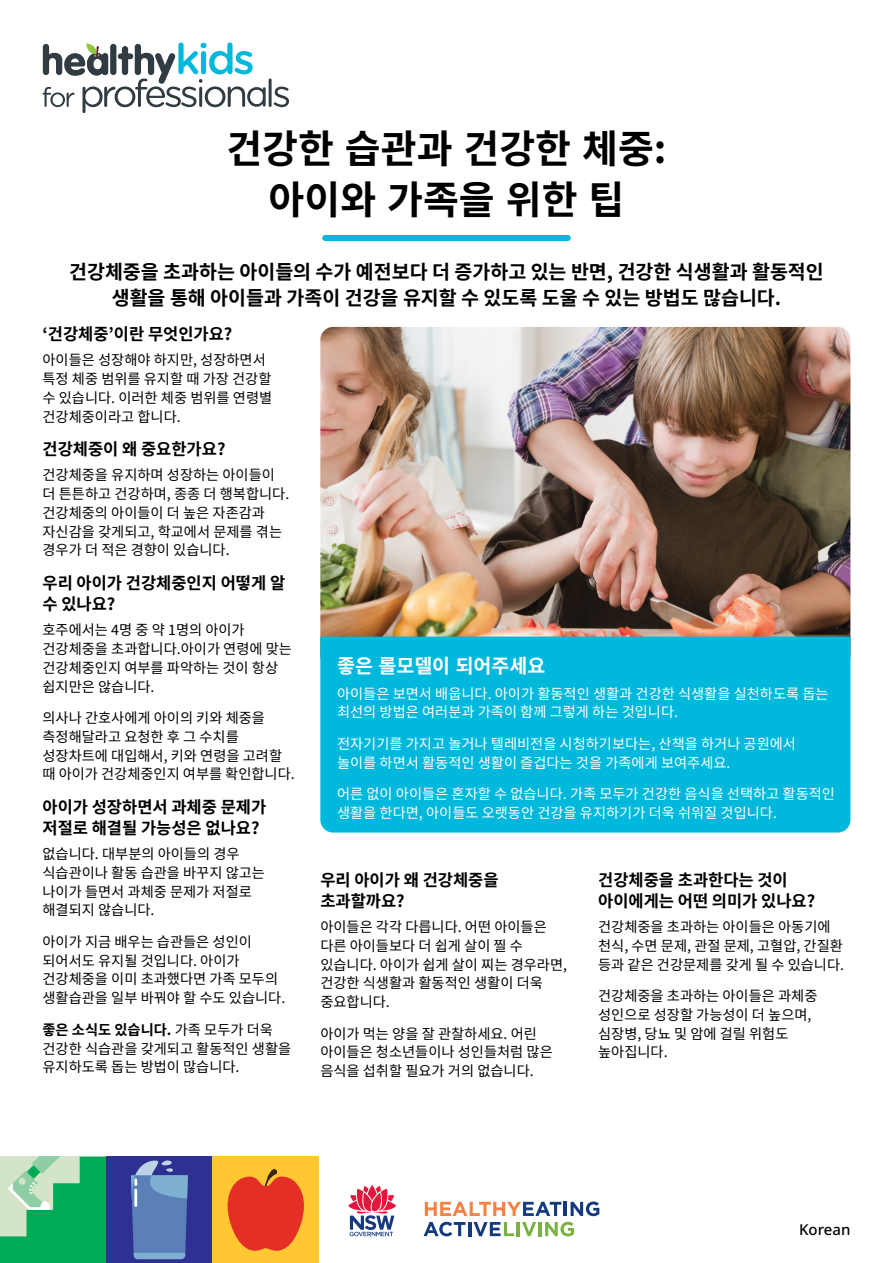
<style>
.page{position:relative;width:893px;height:1263px;background:#fff}
.page>*{position:absolute;margin:0;border:0;box-sizing:border-box;transform-origin:0 0}
.Heading_1{font:700 39px "Noto Sans CJ Kkr";color:#000}
.Intro{font:700 19.5px/25.5px "Noto Sans CJ Kkr";color:#000;text-align:center}
.Breakout_box_heading{font:700 19.5px "Noto Sans CJ Kkr";color:#fff}
.Subhead{font:700 16.5px/21px "Noto Sans CJ Kkr";color:#000}
.t1{font:500 15px "Noto Sans";color:#000}
.Body_Copy{font:14.25px/18.8px "Noto Sans CJ Kkr";color:#000}
.Breakout_box_body{font:14.25px/18.8px "Noto Sans CJ Kkr";color:#fff}
.s1{font-weight:700}
</style>
<div class="page">
<svg style="left:0;top:1157px;width:106px;height:106px;background:#4abf7f"></svg>
<div style="left:106px;top:1157px;width:107px;height:106px;background:#2e3092"></div>
<svg style="left:131px;top:1160px;width:57px;height:99px;background:#6081b8"></svg>
<hr style="left:134px;top:1190px;width:3px;height:16px;background:#fff">
<div style="left:213px;top:1157px;width:106px;height:106px;background:#ffc832"></div>
<svg style="left:227px;top:1169px;width:77px;height:82px"></svg>
<svg style="left:425px;top:1202px;width:136px;height:14px"></svg>
<hr style="left:564px;top:1202px;width:3px;height:14px;background:#15397f">
<svg style="left:571px;top:1201px;width:28px;height:15px"></svg>
<svg style="left:424px;top:1222px;width:41px;height:14px"></svg>
<hr style="left:468px;top:1222px;width:3px;height:14px;background:#15397f">
<svg style="left:473px;top:1222px;width:41px;height:14px"></svg>
<hr style="left:517px;top:1222px;width:3px;height:14px;background:#79b243">
<svg style="left:522px;top:1222px;width:14px;height:14px"></svg>
<hr style="left:538px;top:1222px;width:4px;height:14px;background:#79b243">
<svg style="left:545px;top:1222px;width:29px;height:14px"></svg>
<svg style="left:348px;top:1185px;width:48px;height:51px"></svg>
<img style="left:320px;top:327px;width:530px;height:310px">
<div style="left:320px;top:637px;width:530px;height:195px;background:#00b8db"></div>
<div style="left:325px;top:235px;width:243px;height:6px;background:#00b8db"></div>
<hr style="left:269px;top:79px;width:3px;height:28px;background:#303b42">
<svg style="left:274px;top:87px;width:15px;height:20px"></svg>
<svg style="left:43px;top:43px;width:223px;height:70px"></svg>
<p class="Heading_1" style="left:226px;top:127px;width:442px">건강한 습관과 건강한 체중:</p>
<p class="Heading_1" style="left:269px;top:178px;width:357px">아이와 가족을 위한 팁</p>
<p class="Intro" style="left:69px;top:260px;width:756px">건강체중을 초과하는 아이들의 수가 예전보다 더 증가하고 있는 반면, 건강한 식생활과 활동적인 생활을 통해 아이들과 가족이 건강을 유지할 수 있도록 도울 수 있는 방법도 많습니다.</p>
<p class="Subhead" style="left:43px;top:324px;width:191px">‘건강체중’이란 무엇인가요?</p>
<p class="Body_Copy" style="left:43px;top:351px;width:231px">아이들은 성장해야 하지만, 성장하면서 특정 체중 범위를 유지할 때 가장 건강할 수 있습니다. 이러한 체중 범위를 연령별 건강체중이라고 합니다.</p>
<p class="Subhead" style="left:43px;top:439px;width:184px">건강체중이 왜 중요한가요?</p>
<p class="Body_Copy" style="left:43px;top:466px;width:248px">건강체중을 유지하며 성장하는 아이들이 더 튼튼하고 건강하며, 종종 더 행복합니다. 건강체중의 아이들이 더 높은 자존감과 자신감을 갖게되고, 학교에서 문제를 겪는 경우가 더 적은 경향이 있습니다.</p>
<p class="Subhead" style="left:43px;top:573px;width:244px">우리 아이가 건강체중인지 어떻게 알 수 있나요?</p>
<p class="Body_Copy" style="left:43px;top:621px;width:251px">호주에서는 4명 중 약 1명의 아이가 건강체중을 초과합니다.아이가 연령에 맞는 건강체중인지 여부를 파악하는 것이 항상 쉽지만은 않습니다.</p>
<p class="Body_Copy" style="left:43px;top:709px;width:254px">의사나 간호사에게 아이의 키와 체중을 측정해달라고 요청한 후 그 수치를 성장차트에 대입해서, 키와 연령을 고려할 때 아이가 건강체중인지 여부를 확인합니다.</p>
<p class="Subhead" style="left:43px;top:797px;width:225px">아이가 성장하면서 과체중 문제가 저절로 해결될 가능성은 없나요?</p>
<p class="Body_Copy" style="left:43px;top:845px;width:224px">없습니다. 대부분의 아이들의 경우 식습관이나 활동 습관을 바꾸지 않고는 나이가 들면서 과체중 문제가 저절로 해결되지 않습니다.</p>
<p class="Body_Copy" style="left:43px;top:933px;width:244px">아이가 지금 배우는 습관들은 성인이 되어서도 유지될 것입니다. 아이가 건강체중을 이미 초과했다면 가족 모두의 생활습관을 일부 바꿔야 할 수도 있습니다.</p>
<p class="Body_Copy" style="left:43px;top:1020px;width:250px"><span class="s1">좋은 소식도 있습니다.</span> 가족 모두가 더욱 건강한 식습관을 갖게되고 활동적인 생활을 유지하도록 돕는 방법이 많습니다.</p>
<p class="Breakout_box_heading" style="left:337px;top:655px;width:210px">좋은 롤모델이 되어주세요</p>
<p class="Breakout_box_body" style="left:337px;top:684px;width:493px">아이들은 보면서 배웁니다. 아이가 활동적인 생활과 건강한 식생활을 실천하도록 돕는 최선의 방법은 여러분과 가족이 함께 그렇게 하는 것입니다.</p>
<p class="Breakout_box_body" style="left:337px;top:734px;width:460px">전자기기를 가지고 놀거나 텔레비전을 시청하기보다는, 산책을 하거나 공원에서 놀이를 하면서 활동적인 생활이 즐겁다는 것을 가족에게 보여주세요.</p>
<p class="Breakout_box_body" style="left:337px;top:785px;width:499px">어른 없이 아이들은 혼자할 수 없습니다. 가족 모두가 건강한 음식을 선택하고 활동적인 생활을 한다면, 아이들도 오랫동안 건강을 유지하기가 더욱 쉬워질 것입니다.</p>
<p class="Subhead" style="left:320px;top:870px;width:180px">우리 아이가 왜 건강체중을 초과할까요?</p>
<p class="Body_Copy" style="left:320px;top:918px;width:248px">아이들은 각각 다릅니다. 어떤 아이들은 다른 아이들보다 더 쉽게 살이 찔 수 있습니다. 아이가 쉽게 살이 찌는 경우라면, 건강한 식생활과 활동적인 생활이 더욱 중요합니다.</p>
<p class="Body_Copy" style="left:320px;top:1024px;width:234px">아이가 먹는 양을 잘 관찰하세요. 어린 아이들은 청소년들이나 성인들처럼 많은 음식을 섭취할 필요가 거의 없습니다.</p>
<p class="Subhead" style="left:598px;top:870px;width:219px">건강체중을 초과한다는 것이 아이에게는 어떤 의미가 있나요?</p>
<p class="Body_Copy" style="left:598px;top:918px;width:247px">건강체중을 초과하는 아이들은 아동기에 천식, 수면 문제, 관절 문제, 고혈압, 간질환 등과 같은 건강문제를 갖게 될 수 있습니다.</p>
<p class="Body_Copy" style="left:598px;top:987px;width:221px">건강체중을 초과하는 아이들은 과체중 성인으로 성장할 가능성이 더 높으며, 심장병, 당뇨 및 암에 걸릴 위험도 높아집니다.</p>
<p class="t1" style="left:799px;top:1219px;width:53px">Korean</p>
</div>
